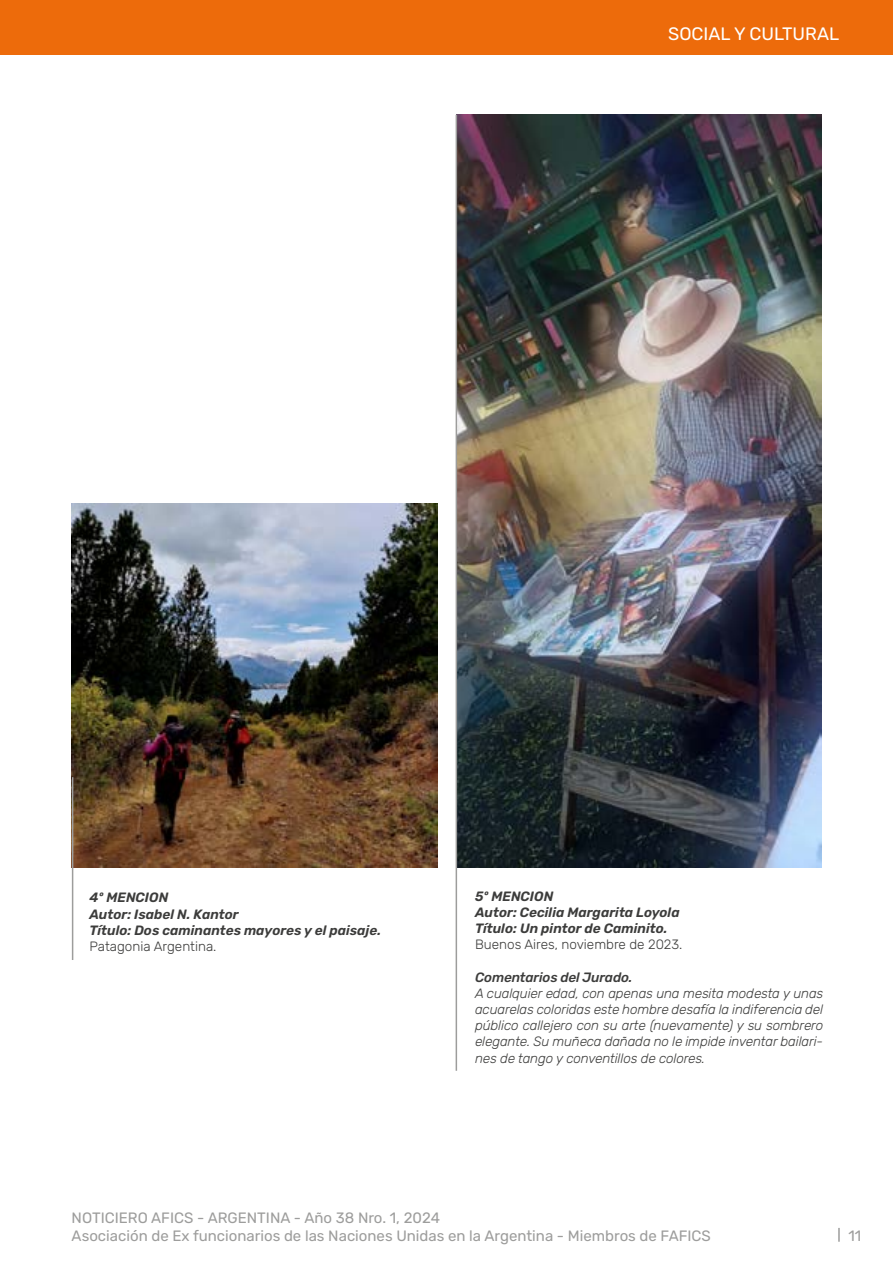
<style>
.page{position:relative;width:893px;height:1263px;background:#fff}
.page>*{position:absolute;margin:0;border:0;box-sizing:border-box;transform-origin:0 0}
.t1{font:18px "Rubik";color:#fff}
.t2{font:15px/18px "Rubik";color:#9d9d9c}
.t3{font:italic 300 13.5px/16.2px "Rubik";letter-spacing:-.01em;color:#3c3c3b;text-align:justify}
.t4{font:italic 600 13.5px/16.2px "Rubik";color:#3c3c3b}
.t5{font:300 13.5px "Rubik";color:#3c3c3b}
.t6{font:italic 500 13.5px "Rubik";letter-spacing:-.01em;color:#3c3c3b}
</style>
<div class="page">
<div style="left:0;top:0;width:893px;height:54px;background:#ed6b0b"></div>
<svg style="left:838px;top:1228px;width:2px;height:14px"></svg>
<img style="left:72px;top:503px;width:365px;height:364px">
<img style="left:457px;top:115px;width:364px;height:753px">
<hr style="left:72px;top:777px;width:1px;height:183px;background:#9d9d9c">
<hr style="left:456px;top:115px;width:1px;height:956px;background:#9d9d9c">
<h1 class="t1" style="left:668px;top:23px;width:173px">SOCIAL Y CULTURAL</h1>
<p class="t4" style="left:90px;top:890px;width:293px">4º MENCION<br>Autor: Isabel N. Kantor<br>Título: Dos caminantes mayores y el paisaje.</p>
<p class="t5" style="left:90px;top:939px;width:128px">Patagonia Argentina.</p>
<p class="t4" style="left:475px;top:888px;width:206px">5º MENCION<br>Autor: Cecilia Margarita Loyola<br>Título: Un pintor de Caminito.</p>
<p class="t5" style="left:475px;top:937px;width:209px">Buenos Aires, noviembre de 2023.</p>
<p class="t6" style="left:475px;top:969px;width:159px">Comentarios del Jurado.</p>
<p class="t3" style="left:475px;top:985px;width:350px">A cualquier edad, con apenas una mesita modesta y unas acuarelas coloridas este hombre desafía la indiferencia del público callejero con su arte (nuevamente) y su sombrero elegante. Su muñeca dañada no le impide inventar bailari&shy;nes de tango y conventillos de colores.</p>
<p class="t2" style="left:72px;top:1209px;width:641px">NOTICIERO AFICS - ARGENTINA - Año 38 Nro. 1, 2024<br>Asociación de Ex funcionarios de las Naciones Unidas en la Argentina - Miembros de FAFICS</p>
<p class="t2" style="left:848px;top:1227px;width:14px">11</p>
</div>
